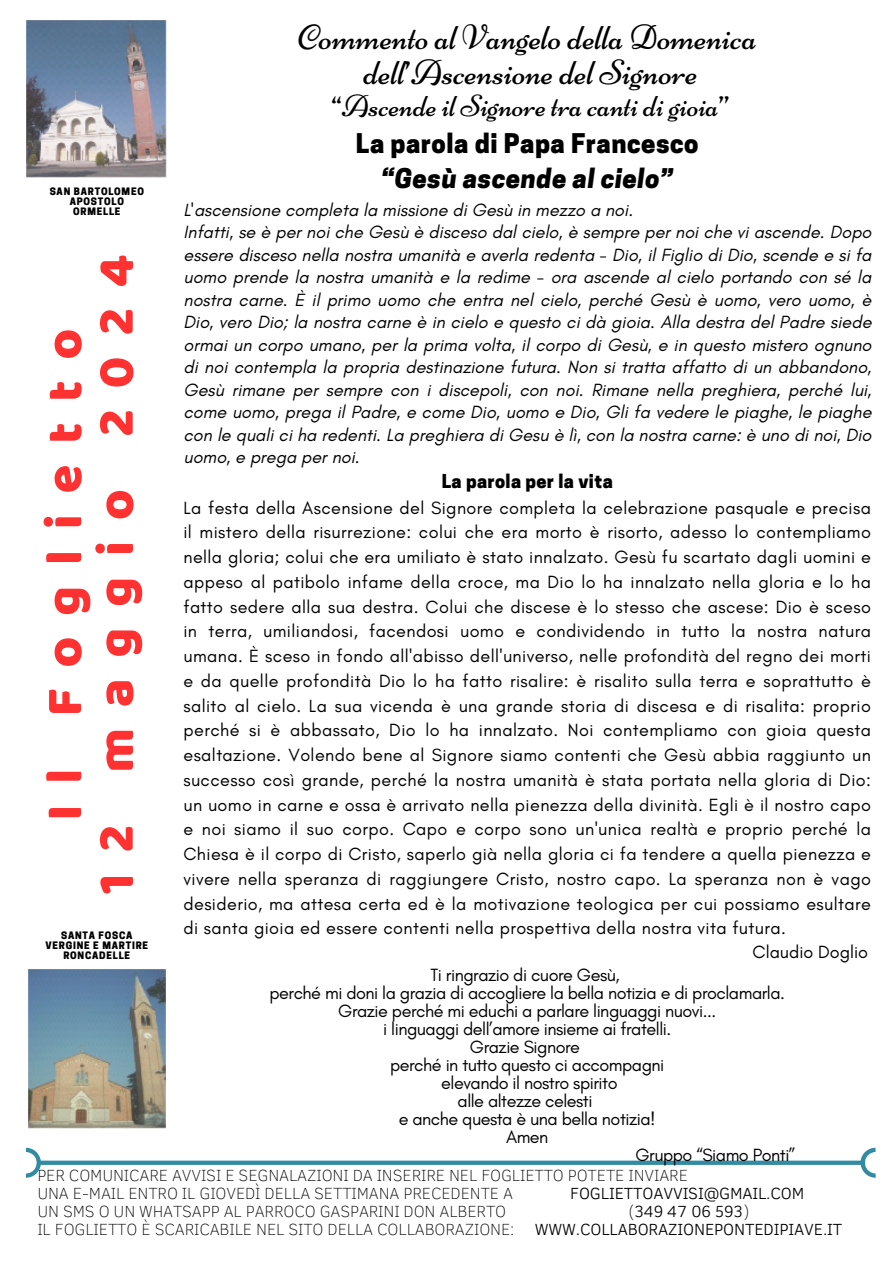
<style>
.page{position:relative;width:894px;height:1264px;background:#fff}
.page>*{position:absolute;margin:0;border:0;box-sizing:border-box;transform-origin:0 0}
.t1{font:52.5px/51.8px "Baloo";letter-spacing:.4em;color:#ff3131;text-align:center}
.t2{font:35.25px/34.8px "Niconne";color:#000;text-align:center}
.t3{font:30.75px "Niconne";color:#000}
.t4{font:800 25.5px/34.8px "Cooper Hewitt";letter-spacing:.02em;color:#000;text-align:center}
.t5{font:18px "Glacial Indifference";letter-spacing:.02em;color:#000}
.t6{font:italic 18px/22.5px "Glacial Indifference";color:#000}
.t7{font:18px "Glacial Indifference";letter-spacing:-.025em;color:#000}
.t8{font:800 18px "Cooper Hewitt";letter-spacing:.02em;color:#000}
.t9{font:18px "Glacial Indifference";color:#000}
.t10{font:100 16.5px/18px "Clear Sans";letter-spacing:-.01em;color:#000}
.t11{font:300 16.5px "Clear Sans";letter-spacing:-.01em;color:#000}
.t12{font:800 9.6px "Cooper Hewitt";letter-spacing:.08em;color:#000}
.s1{font-style:italic}
.s2{font-weight:300}
</style>
<div class="page">
<img style="left:26px;top:20px;width:141px;height:158px">
<img style="left:28px;top:969px;width:137px;height:159px">
<svg style="left:26px;top:1147px;width:849px;height:30px"></svg>
<h2 class="t12" style="left:50px;top:188px;width:96px">SAN BARTOLOMEO</h2>
<p class="t12" style="left:70px;top:198px;width:56px">APOSTOLO</p>
<p class="t12" style="left:73px;top:208px;width:49px">ORMELLE</p>
<h1 class="t1" style="left:37px;top:894px;width:640px;rotate:-90deg">Il Foglietto<br>12 maggio 2024</h1>
<p class="t12" style="left:61px;top:931px;width:73px">SANTA FOSCA</p>
<p class="t12" style="left:45px;top:941px;width:104px">VERGINE E MARTIRE</p>
<h4 class="t12" style="left:63px;top:951px;width:68px">RONCADELLE</h4>
<p class="t2" style="left:298px;top:21px;width:460px">Commento al Vangelo della Domenica dell’Ascensione del Signore</p>
<p class="t3" style="left:331px;top:87px;width:399px">“Ascende il Signore tra canti di gioia”</p>
<p class="t4" style="left:356px;top:129px;width:344px">La parola di Papa Francesco <span class="s1">“Gesù ascende al cielo”</span></p>
<p class="t6" style="left:183px;top:198px;width:689px">L'ascensione completa la missione di Gesù in mezzo a noi.<br>Infatti, se è per noi che Gesù è disceso dal cielo, è sempre per noi che vi ascende. Dopo essere disceso nella nostra umanità e averla redenta - Dio, il Figlio di Dio, scende e si fa uomo prende la nostra umanità e la redime - ora ascende al cielo portando con sé la nostra carne. È il primo uomo che entra nel cielo, perché Gesù è uomo, vero uomo, è Dio, vero Dio; la nostra carne è in cielo e questo ci dà gioia. Alla destra del Padre siede ormai un corpo umano, per la prima volta, il corpo di Gesù, e in questo mistero ognuno di noi contempla la propria destinazione futura. Non si tratta affatto di un abbandono, Gesù rimane per sempre con i discepoli, con noi. Rimane nella preghiera, perché lui, come uomo, prega il Padre, e come Dio, uomo e Dio, Gli fa vedere le piaghe, le piaghe con le quali ci ha redenti. La preghiera di Gesu è lì, con la nostra carne: è uno di noi, Dio uomo, e prega per noi.</p>
<p class="t8" style="left:441px;top:474px;width:173px">La parola per la vita</p>
<p class="t5" style="left:183px;top:496px;width:688px">La festa della Ascensione del Signore completa la celebrazione pasquale e precisa</p>
<p class="t5" style="left:183px;top:521px;width:688px">il mistero della risurrezione: colui che era morto è risorto, adesso lo contempliamo</p>
<p class="t5" style="left:183px;top:546px;width:688px">nella gloria; colui che era umiliato è stato innalzato. Gesù fu scartato dagli uomini e</p>
<p class="t5" style="left:183px;top:570px;width:688px">appeso al patibolo infame della croce, ma Dio lo ha innalzato nella gloria e lo ha</p>
<p class="t5" style="left:183px;top:595px;width:688px">fatto sedere alla sua destra. Colui che discese è lo stesso che ascese: Dio è sceso</p>
<p class="t5" style="left:183px;top:620px;width:688px">in terra, umiliandosi, facendosi uomo e condividendo in tutto la nostra natura</p>
<p class="t5" style="left:183px;top:645px;width:688px">umana. È sceso in fondo all'abisso dell'universo, nelle profondità del regno dei morti</p>
<p class="t5" style="left:183px;top:669px;width:688px">e da quelle profondità Dio lo ha fatto risalire: è risalito sulla terra e soprattutto è</p>
<p class="t5" style="left:183px;top:694px;width:688px">salito al cielo. La sua vicenda è una grande storia di discesa e di risalita: proprio</p>
<p class="t5" style="left:183px;top:719px;width:688px">perché si è abbassato, Dio lo ha innalzato. Noi contempliamo con gioia questa</p>
<p class="t5" style="left:183px;top:744px;width:688px">esaltazione. Volendo bene al Signore siamo contenti che Gesù abbia raggiunto un</p>
<p class="t5" style="left:183px;top:768px;width:688px">successo così grande, perché la nostra umanità è stata portata nella gloria di Dio:</p>
<p class="t5" style="left:183px;top:793px;width:688px">un uomo in carne e ossa è arrivato nella pienezza della divinità. Egli è il nostro capo</p>
<p class="t5" style="left:183px;top:818px;width:688px">e noi siamo il suo corpo. Capo e corpo sono un'unica realtà e proprio perché la</p>
<p class="t5" style="left:183px;top:843px;width:688px">Chiesa è il corpo di Cristo, saperlo già nella gloria ci fa tendere a quella pienezza e</p>
<p class="t5" style="left:183px;top:867px;width:688px">vivere nella speranza di raggiungere Cristo, nostro capo. La speranza non è vago</p>
<p class="t5" style="left:183px;top:892px;width:688px">desiderio, ma attesa certa ed è la motivazione teologica per cui possiamo esultare</p>
<p class="t5" style="left:183px;top:917px;width:603px">di santa gioia ed essere contenti nella prospettiva della nostra vita futura.</p>
<p class="t9" style="left:752px;top:941px;width:117px">Claudio Doglio</p>
<p class="t7" style="left:430px;top:963px;width:191px">Ti ringrazio di cuore Gesù,</p>
<p class="t7" style="left:269px;top:981px;width:517px">perché mi doni la grazia di accogliere la bella notizia e di proclamarla.</p>
<p class="t7" style="left:338px;top:999px;width:379px">Grazie perché mi educhi a parlare linguaggi nuovi...</p>
<p class="t7" style="left:383px;top:1017px;width:289px">i linguaggi dell’amore insieme ai fratelli.</p>
<p class="t7" style="left:470px;top:1035px;width:112px">Grazie Signore</p>
<p class="t7" style="left:390px;top:1053px;width:276px">perché in tutto questo ci accompagni</p>
<p class="t7" style="left:441px;top:1071px;width:178px">elevando il nostro spirito</p>
<p class="t7" style="left:457px;top:1089px;width:136px">alle altezze celesti</p>
<p class="t7" style="left:398px;top:1107px;width:258px">e anche questa è una bella notizia!</p>
<p class="t5" style="left:506px;top:1125px;width:44px">Amen</p>
<p class="t7" style="left:635px;top:1143px;width:161px">Gruppo “Siamo Ponti”</p>
<h4 class="t10" style="left:37px;top:1165px;width:652px">PER COMUNICARE AVVISI E SEGNALAZIONI DA INSERIRE NEL FOGLIETTO POTETE INVIARE<br>UNA E-MAIL ENTRO IL GIOVEDÌ DELLA SETTIMANA PRECEDENTE A</h4>
<h4 class="t11" style="left:570px;top:1181px;width:235px">FOGLIETTOAVVISI@GMAIL.COM</h4>
<h4 class="t10" style="left:37px;top:1201px;width:806px;text-indent:591px">(<span class="s2">349 47 06 593</span>)<br>IL FOGLIETTO È SCARICABILE NEL SITO DELLA COLLABORAZIONE: <span class="s2">WWW.COLLABORAZIONEPONTEDIPIAVE.IT</span></h4>
<h4 class="t10" style="left:37px;top:1201px;width:470px">UN SMS O UN WHATSAPP AL PARROCO GASPARINI DON ALBERTO</h4>
</div>
